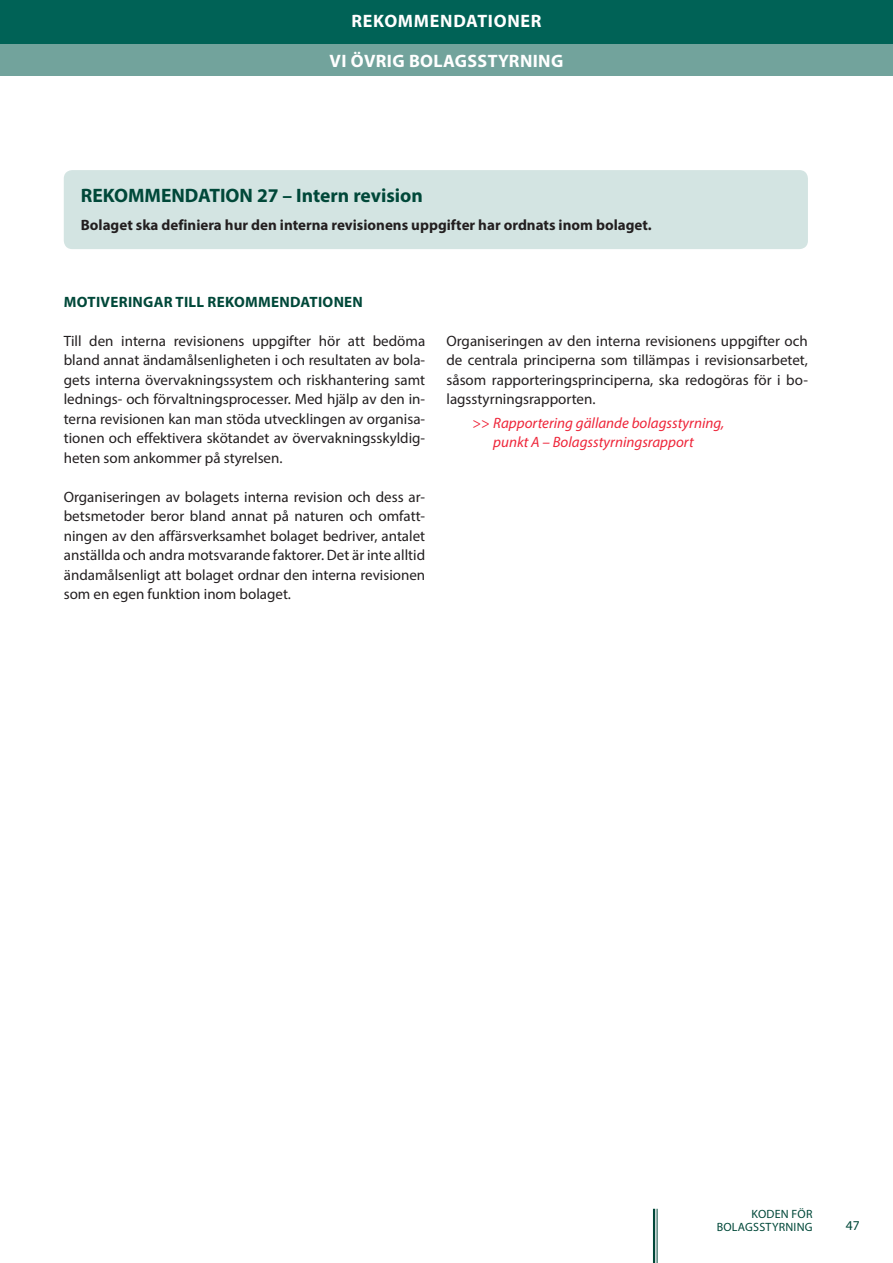
<style>
.page{position:relative;width:893px;height:1263px;background:#fff}
.page>*{position:absolute;margin:0;border:0;box-sizing:border-box;transform-origin:0 0}
.SUOSITUSOTSIKKO{font:700 19.5px "Myriad Pro";color:#004839}
.t1{font:700 18px "Myriad Pro";letter-spacing:.02em;color:#fff}
.t2{font:700 18px "Myriad Pro";letter-spacing:.04em;color:#fff}
.Leipäteksti{font:15px/19.5px "Myriad Pro";color:#231f20;text-align:justify}
.Suositustaulukon_tek{font:700 15px "Myriad Pro";color:#231f20}
.leipätekstin_nostosu{font:italic 15px "Myriad Pro";color:#ee2539}
.SUOSITUSPERUSTELUT{font:700 15px "Myriad Pro";letter-spacing:.02em;color:#004839}
.t3{font:13.5px "Myriad Pro";color:#004839}
.t4{font:12px/13.5px "Myriad Pro";letter-spacing:.02em;color:#004839;text-align:right}
</style>
<div class="page">
<div style="left:0;top:34px;width:893px;height:42px;background:#72a39c"></div>
<div style="left:0;top:0;width:893px;height:43px;background:#006256"></div>
<hr style="left:653px;top:1209px;width:2px;height:54px;background:#004839">
<hr style="left:657px;top:1209px;width:1px;height:54px;background:#004839">
<div style="left:64px;top:170px;width:744px;height:79px;background:#d3e4e2;border-radius:9px"></div>
<p class="t2" style="left:351px;top:9px;width:192px">REKOMMENDATIONER</p>
<p class="t1" style="left:330px;top:49px;width:235px">VI ÖVRIG BOLAGSSTYRNING</p>
<p class="SUOSITUSOTSIKKO" style="left:81px;top:182px;width:344px">REKOMMENDATION 27 – Intern revision</p>
<p class="Suositustaulukon_tek" style="left:81px;top:215px;width:572px">Bolaget ska definiera hur den interna revisionens uppgifter har ordnats inom bolaget.</p>
<p class="SUOSITUSPERUSTELUT" style="left:64px;top:292px;width:301px">MOTIVERINGAR TILL REKOMMENDATIONEN</p>
<p class="Leipäteksti" style="left:64px;top:331px;width:363px">Till den interna revisionens uppgifter hör att bedöma bland annat ändamålsenligheten i och resultaten av bola&shy;gets interna övervakningssystem och riskhantering samt lednings- och förvaltningsprocesser. Med hjälp av den in&shy;terna revisionen kan man stöda utvecklingen av organisa&shy;tionen och effektivera skötandet av övervakningsskyldig&shy;heten som ankommer på styrelsen.</p>
<p class="Leipäteksti" style="left:64px;top:487px;width:363px">Organiseringen av bolagets interna revision och dess ar&shy;betsmetoder beror bland annat på naturen och omfatt&shy;ningen av den affärsverksamhet bolaget bedriver, antalet anställda och andra motsvarande faktorer. Det är inte alltid ändamålsenligt att bolaget ordnar den interna revisionen som en egen funktion inom bolaget.</p>
<p class="Leipäteksti" style="left:446px;top:331px;width:363px">Organiseringen av den interna revisionens uppgifter och de centrala principerna som tillämpas i revisionsarbetet, såsom rapporteringsprinciperna, ska redogöras för i bo&shy;lagsstyrningsrapporten.</p>
<p class="leipätekstin_nostosu" style="left:472px;top:414px;width:254px">&gt;&gt; Rapportering gällande bolagsstyrning,</p>
<p class="leipätekstin_nostosu" style="left:493px;top:433px;width:202px">punkt A – Bolagsstyrningsrapport</p>
<p class="t4" style="left:717px;top:1207px;width:97px">KODEN FÖR<br>BOLAGSSTYRNING</p>
<p class="t3" style="left:846px;top:1217px;width:15px">47</p>
</div>
